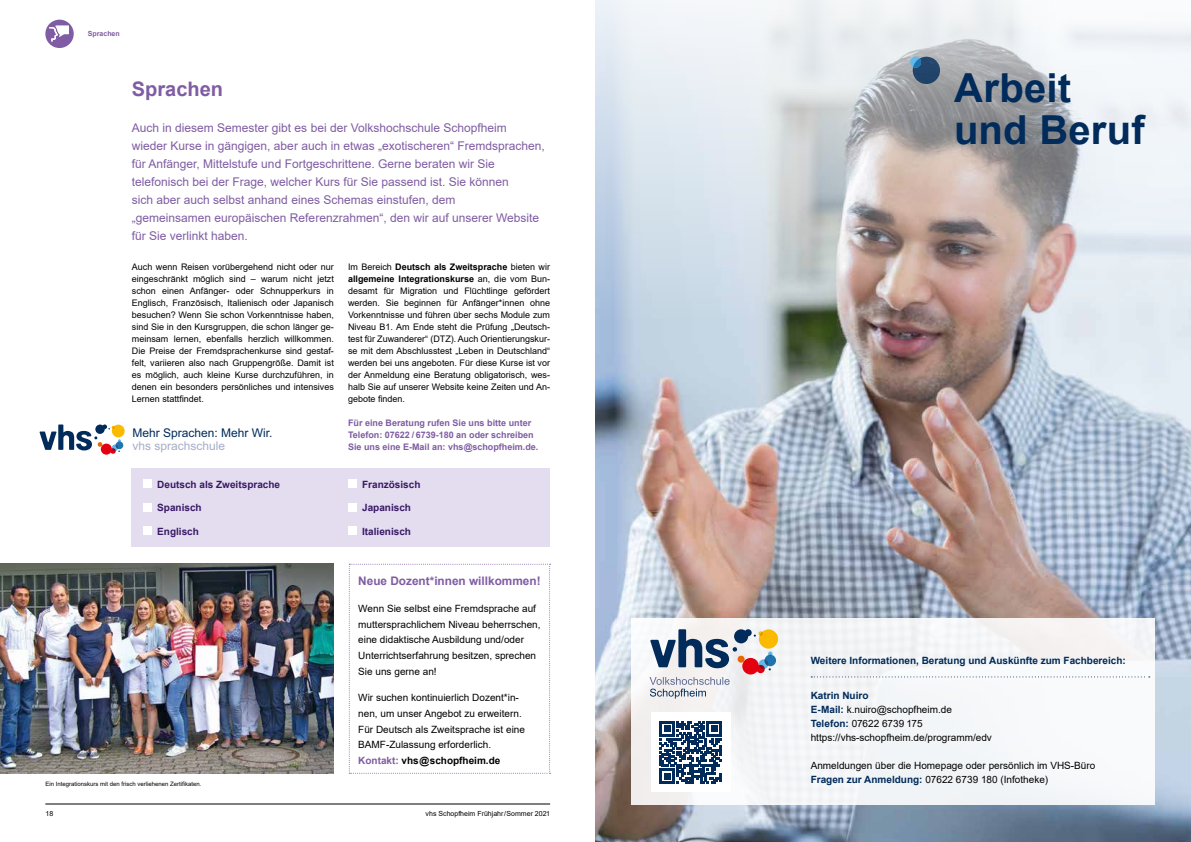
<style>
.page{position:relative;width:1191px;height:842px;background:#fff}
.page>*{position:absolute;margin:0;border:0;box-sizing:border-box;transform-origin:0 0}
.t1{font:700 40px/42px "Arial";letter-spacing:.005em;color:#002b5a}
.t2{font:700 20px "Arial";color:#7f5ca3}
.t3{font:12px/18px "Arial";color:#7f5ca3}
.t4{font:12px "Arial";color:#002b5a}
.t5{font:12px "Arial";color:#a8adc7}
.t6{font:700 11.8px "Arial";color:#7f5ca3}
.t7{font:10px/15.8px "Arial";color:#000}
.t8{font:700 10px "Arial";color:#391966}
.t9{font:700 10px "Arial";color:#002b5a}
.t10{font:9px/12px "Arial";color:#000;text-align:justify}
.t11{font:700 9px/12px "Arial";color:#7f5ca3}
.t12{font:7px "Arial";color:#000}
.t13{font:700 7px "Arial";color:#7f5ca3}
.t14{font:6px "Arial";color:#000}
.s1{font-weight:700}
.s2{font-weight:700;color:#7f5ca3}
.s3{font-weight:700;color:#002b5a}
</style>
<div class="page">
<img style="left:595px;top:324px;width:596px;height:518px">
<svg style="left:595px;top:0;width:596px;height:324px"></svg>
<div style="left:912px;top:57px;width:28px;height:27px;background:#22456b;border-radius:50%"></div>
<div style="left:910px;top:57px;width:11px;height:11px;background:#62b9e9;border-radius:50%"></div>
<svg style="left:913px;top:59px;width:8px;height:9px"></svg>
<hr style="left:45px;top:804px;width:505px;height:1px;background:#000">
<div style="left:45px;top:20px;width:29px;height:28px;background:#7f5ca3;border-radius:50%"></div>
<svg style="left:49px;top:25px;width:20px;height:17px"></svg>
<svg style="left:349px;top:564px;width:201px;height:210px"></svg>
<div style="left:631px;top:618px;width:524px;height:186px;background:#f4f6f8"></div>
<svg style="left:649px;top:629px;width:129px;height:70px"></svg>
<svg style="left:811px;top:676px;width:338px;height:1px"></svg>
<div style="left:651px;top:713px;width:79px;height:79px;background:#fff"></div>
<svg style="left:659px;top:721px;width:63px;height:62px"></svg>
<div style="left:132px;top:468px;width:418px;height:78px;background:#e3ddef"></div>
<div style="left:143px;top:479px;width:9px;height:9px;background:#fff"></div>
<div style="left:143px;top:503px;width:9px;height:8px;background:#fff"></div>
<div style="left:143px;top:526px;width:9px;height:9px;background:#fff"></div>
<div style="left:348px;top:479px;width:8px;height:9px;background:#fff"></div>
<div style="left:348px;top:503px;width:8px;height:8px;background:#fff"></div>
<div style="left:348px;top:526px;width:8px;height:9px;background:#fff"></div>
<svg style="left:40px;top:424px;width:85px;height:31px"></svg>
<img style="left:0;top:564px;width:334px;height:210px">
<p class="t13" style="left:88px;top:29px;width:33px">Sprachen</p>
<h2 class="t2" style="left:132px;top:75px;width:93px">Sprachen</h2>
<p class="t3" style="left:132px;top:119px;width:414px">Auch in diesem Semester gibt es bei der Volkshochschule Schopfheim wieder Kurse in gängigen, aber auch in etwas „exotischeren“ Fremdsprachen, für Anfänger, Mittelstufe und Fortgeschrittene. Gerne beraten wir Sie telefonisch bei der Frage, welcher Kurs für Sie passend ist. Sie können<br>sich aber auch selbst anhand eines Schemas einstufen, dem<br>„gemeinsamen europäischen Referenzrahmen“, den wir auf unserer Website für Sie verlinkt haben.</p>
<p class="t10" style="left:132px;top:261px;width:203px">Auch wenn Reisen vorübergehend nicht oder nur eingeschränkt möglich sind – warum nicht jetzt schon einen Anfänger- oder Schnupperkurs in Englisch, Französisch, Italienisch oder Japanisch besuchen? Wenn Sie schon Vorkenntnisse haben, sind Sie in den Kursgruppen, die schon länger ge&shy;meinsam lernen, ebenfalls herzlich willkommen.<br>Die Preise der Fremdsprachenkurse sind gestaf&shy;felt, variieren also nach Gruppengröße. Damit ist es möglich, auch kleine Kurse durchzuführen, in denen ein besonders persönliches und intensives Lernen stattfindet.</p>
<p class="t10" style="left:348px;top:261px;width:203px">Im Bereich <span class="s1">Deutsch als Zweitsprache</span> bieten wir <span class="s1">allgemeine Integrationskurse</span> an, die vom Bun&shy;desamt für Migration und Flüchtlinge gefördert werden. Sie beginnen für Anfänger*innen ohne Vorkenntnisse und führen über sechs Module zum Niveau B1. Am Ende steht die Prüfung „Deutsch&shy;test für Zuwanderer“ (DTZ). Auch Orientierungskur&shy;se mit dem Abschlusstest „Leben in Deutschland“ werden bei uns angeboten. Für diese Kurse ist vor der Anmeldung eine Beratung obligatorisch, wes&shy;halb Sie auf unserer Website keine Zeiten und An&shy;gebote finden.</p>
<p class="t11" style="left:348px;top:417px;width:192px">Für eine Beratung rufen Sie uns bitte unter<br>Telefon: 07622 / 6739-180 an oder schreiben<br>Sie uns eine E-Mail an: vhs@schopfheim.de.</p>
<h3 class="t4" style="left:132px;top:425px;width:142px">Mehr Sprachen: Mehr Wir.</h3>
<h3 class="t5" style="left:132px;top:438px;width:94px">vhs sprachschule</h3>
<p class="t8" style="left:157px;top:477px;width:124px">Deutsch als Zweitsprache</p>
<p class="t8" style="left:157px;top:501px;width:46px">Spanisch</p>
<p class="t8" style="left:157px;top:524px;width:43px">Englisch</p>
<p class="t8" style="left:362px;top:477px;width:60px">Französisch</p>
<p class="t8" style="left:362px;top:501px;width:50px">Japanisch</p>
<p class="t8" style="left:362px;top:524px;width:50px">Italienisch</p>
<h3 class="t6" style="left:358px;top:572px;width:184px">Neue Dozent*innen willkommen!</h3>
<p class="t7" style="left:358px;top:600px;width:184px">Wenn Sie selbst eine Fremdsprache auf muttersprachlichem Niveau beherrschen, eine didaktische Ausbildung und/oder Unterrichtserfahrung besitzen, sprechen Sie uns gerne an!</p>
<p class="t7" style="left:358px;top:689px;width:168px">Wir suchen kontinuierlich Dozent*in&shy;nen, um unser Angebot zu erweitern.<br>Für Deutsch als Zweitsprache ist eine BAMF-Zulassung erforderlich.<br><span class="s2">Kontakt:</span> <span class="s1">vhs@schopfheim.de</span></p>
<p class="t14" style="left:45px;top:780px;width:158px">Ein Integrationskurs mit den frisch verliehenen Zertifikaten.</p>
<p class="t12" style="left:45px;top:809px;width:9px">18</p>
<p class="t12" style="left:425px;top:809px;width:126px">vhs Schopfheim Frühjahr/Sommer 2021</p>
<h1 class="t1" style="left:954px;top:67px;width:192px">Arbeit und Beruf</h1>
<p class="t9" style="left:810px;top:653px;width:317px">Weitere Informationen, Beratung und Auskünfte zum Fachbereich:</p>
<p class="t7" style="left:810px;top:688px;width:183px;line-height:14px"><span class="s3">Katrin Nuiro<br>E-Mail:</span> k.nuiro@schopfheim.de<br><span class="s3">Telefon:</span> 07622 6739 175 https://vhs-schopfheim.de/programm/edv</p>
<p class="t7" style="left:810px;top:758px;width:286px;line-height:14px">Anmeldungen über die Homepage oder persönlich im VHS-Büro<br><span class="s3">Fragen zur Anmeldung:</span> 07622 6739 180 (Infotheke)</p>
</div>
